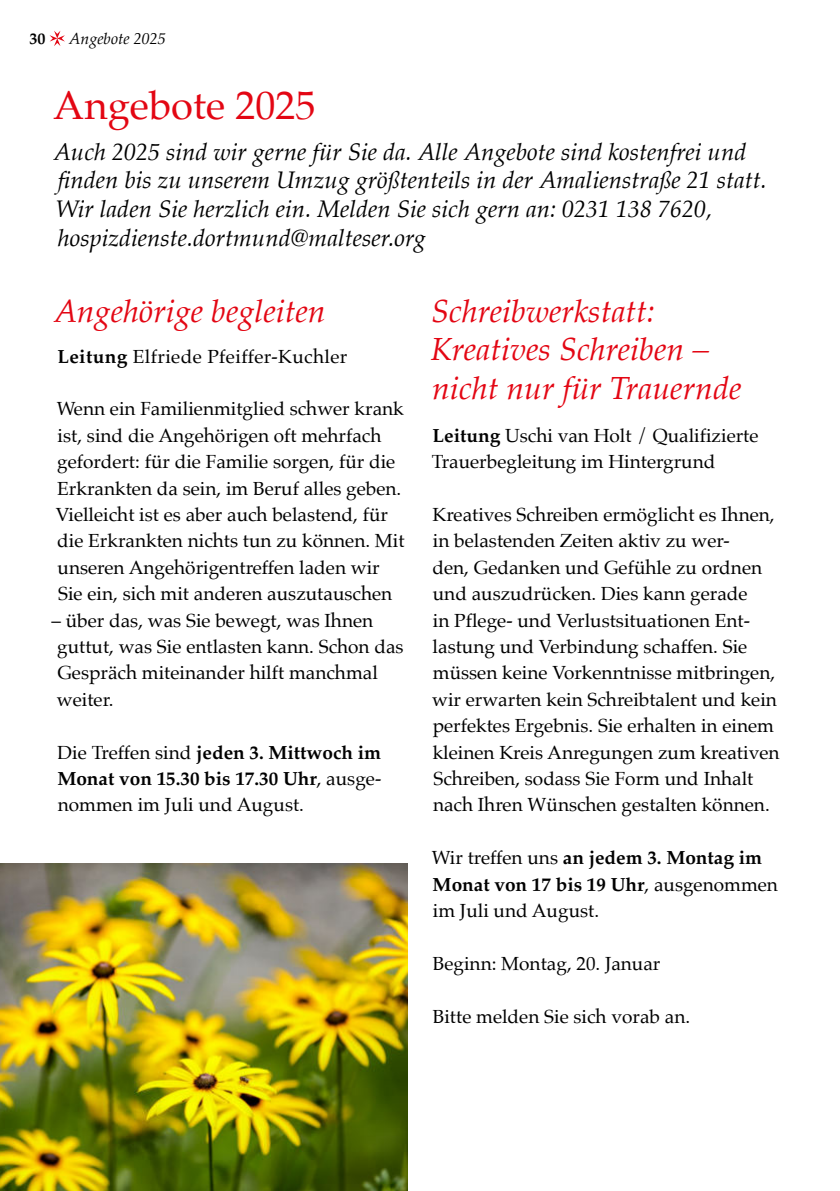
<style>
.page{position:relative;width:840px;height:1191px;background:#fff}
.page>*{position:absolute;margin:0;border:0;box-sizing:border-box;transform-origin:0 0}
.t1{font:40px "Palatino";color:#e30613}
.t2{font:italic 32px/38.4px "Palatino";color:#e30613}
.t3{font:italic 24px/28.8px "Palatino";color:#000}
.t4{font:19px/26.4px "Palatino";color:#000}
.t5{font:19px "Palatino";letter-spacing:.02em;color:#000}
.t6{font:italic 16px "Palatino";color:#000}
.t7{font:700 16px "Palatino";color:#000}
.s1{font-weight:700}
</style>
<div class="page">
<img style="left:0;top:863px;width:408px;height:328px">
<svg style="left:50px;top:31px;width:15px;height:15px"></svg>
<p class="t7" style="left:30px;top:32px;width:17px">30</p>
<p class="t6" style="left:69px;top:31px;width:98px">Angebote 2025</p>
<h1 class="t1" style="left:53px;top:88px;width:263px">Angebote 2025</h1>
<p class="t3" style="left:54px;top:139px;width:714px">Auch 2025 sind wir gerne für Sie da. Alle Angebote sind kostenfrei und finden bis zu unserem Umzug größtenteils in der Amalienstraße 21 statt.<br>Wir laden Sie herzlich ein. Melden Sie sich gern an: 0231 138 7620, hospizdienste.dortmund@malteser.org</p>
<h2 class="t2" style="left:54px;top:295px;width:273px">Angehörige begleiten</h2>
<p class="t5" style="left:57px;top:348px;width:291px"><span class="s1">Leitung</span> Elfriede Pfeiffer-Kuchler</p>
<p class="t4" style="left:56px;top:397px;width:350px">Wenn ein Familienmitglied schwer krank ist, sind die Angehörigen oft mehrfach gefordert: für die Familie sorgen, für die Erkrankten da sein, im Beruf alles geben.<br>Vielleicht ist es aber auch belastend, für die Erkrankten nichts tun zu können. Mit unseren Angehörigentreffen laden wir Sie ein, sich mit anderen auszutauschen</p>
<p class="t4" style="left:51px;top:608px;width:353px">– über das, was Sie bewegt, was Ihnen guttut, was Sie entlasten kann. Schon das<br>Gespräch miteinander hilft manchmal weiter.</p>
<p class="t4" style="left:57px;top:740px;width:325px;text-align:justify">Die Treffen sind <span class="s1">jeden 3. Mittwoch im Monat von 15.30 bis 17.30 Uhr</span>, ausge&shy;nommen im Juli und August.</p>
<h2 class="t2" style="left:430px;top:295px;width:312px">Schreibwerkstatt:<br>Kreatives Schreiben – nicht nur für Trauernde</h2>
<p class="t4" style="left:431px;top:424px;width:328px"><span class="s1">Leitung</span> Uschi van Holt / Qualifizierte<br>Trauerbegleitung im Hintergrund</p>
<p class="t4" style="left:432px;top:503px;width:349px">Kreatives Schreiben ermöglicht es Ihnen, in belastenden Zeiten aktiv zu wer-<br>den, Gedanken und Gefühle zu ordnen und auszudrücken. Dies kann gerade<br>in Pflege- und Verlustsituationen Ent&shy;lastung und Verbindung schaffen. Sie müssen keine Vorkenntnisse mitbringen, wir erwarten kein Schreibtalent und kein perfektes Ergebnis. Sie erhalten in einem kleinen Kreis Anregungen zum kreativen Schreiben, sodass Sie Form und Inhalt nach Ihren Wünschen gestalten können.</p>
<p class="t4" style="left:431px;top:846px;width:347px">Wir treffen uns <span class="s1">an jedem 3. Montag im<br>Monat von 17 bis 19 Uhr</span>, ausgenommen im Juli und August.</p>
<p class="t4" style="left:432px;top:952px;width:229px">Beginn: Montag, 20. Januar</p>
<p class="t4" style="left:432px;top:1004px;width:259px">Bitte melden Sie sich vorab an.</p>
</div>
